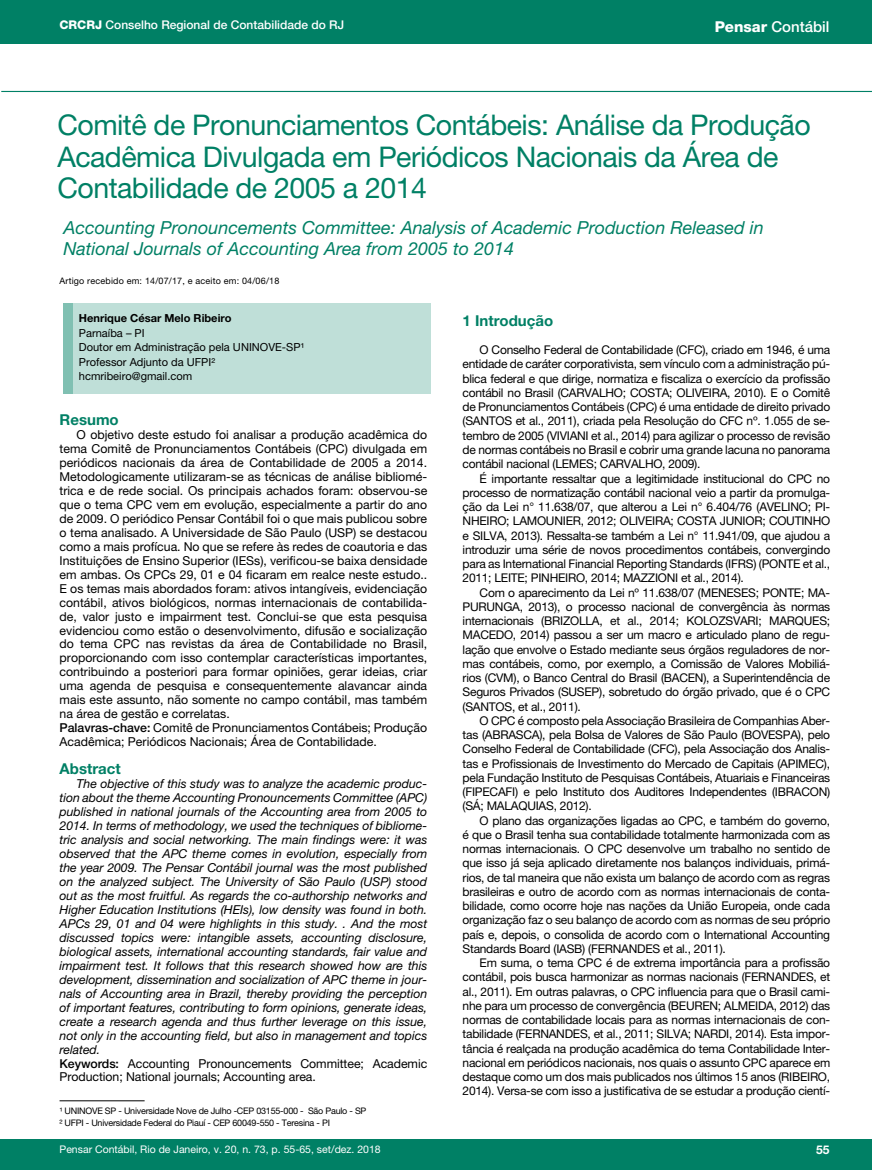
<style>
.page{position:relative;width:872px;height:1170px;background:#fff}
.page>*{position:absolute;margin:0;border:0;box-sizing:border-box;transform-origin:0 0}
.t1{font:28.5px/31.5px "Helvetica Neue LT Pro";letter-spacing:-.02em;color:#008065}
.t2{font:italic 18px/21px "Helvetica Neue LT Pro";color:#008065}
.t3{font:700 15px "Helvetica Neue LT Pro";color:#008065}
.t4{font:500 15px "Helvetica Neue LT Pro";color:#fff}
.t5{font:12.3px/14px "Helvetica Neue LT Pro";color:#000}
.t6{font:italic 12.3px/14px "Helvetica Neue LT Pro";letter-spacing:-.005em;color:#000}
.t7{font:12px/14.2px "Helvetica Neue LT Pro";letter-spacing:-.02em;color:#000;text-align:justify}
.t8{font:500 12px "Helvetica Neue LT Pro";color:#fff}
.t9{font:700 12px "Helvetica Neue LT Pro";color:#fff}
.t10{font:11.1px/14.5px "Helvetica Neue LT Pro";color:#000}
.t11{font:700 11.1px "Helvetica Neue LT Pro";color:#000}
.t12{font:10.5px "Helvetica Neue LT Pro";color:#fff}
.t13{font:9px/12.8px "Helvetica Neue LT Pro";letter-spacing:-.025em;color:#000}
.t14{font:9px "Helvetica Neue LT Pro";letter-spacing:.02em;color:#000}
.s1{font-weight:800}
.s2{font-weight:500}
.s3{font-weight:500;font-style:normal}
.s4{font-style:normal}
</style>
<div class="page">
<div style="left:0;top:0;width:872px;height:44px;background:#008065"></div>
<div style="left:0;top:1139px;width:872px;height:30px;background:#008065"></div>
<hr style="left:1px;top:91px;width:871px;height:1px;background:#008065">
<hr style="left:443px;top:115px;width:1px;height:986px;background:#9d9d9c">
<div style="left:63px;top:303px;width:368px;height:90px;background:#bfdfd8"></div>
<div style="left:63px;top:303px;width:10px;height:90px;background:#80c0b2"></div>
<hr style="left:60px;top:1100px;width:85px;height:1px;background:#000">
<p class="t8" style="left:60px;top:18px;width:286px"><span class="s1">CRCRJ</span> Conselho Regional de Contabilidade do RJ</p>
<p class="t4" style="left:714px;top:17px;width:116px"><span class="s1">Pensar</span> Contábil</p>
<h1 class="t1" style="left:57px;top:109px;width:755px">Comitê de Pronunciamentos Contábeis: Análise da Produção<br>Acadêmica Divulgada em Periódicos Nacionais da Área de<br>Contabilidade de 2005 a 2014</h1>
<h2 class="t2" style="left:63px;top:217px;width:702px">Accounting Pronouncements Committee: Analysis of Academic Production Released in<br>National Journals of Accounting Area from 2005 to 2014</h2>
<p class="t14" style="left:60px;top:275px;width:221px">Artigo recebido em: 14/07/17, e aceito em: 04/06/18</p>
<p class="t11" style="left:79px;top:311px;width:154px">Henrique César Melo Ribeiro</p>
<p class="t10" style="left:79px;top:325px;width:227px">Parnaíba – PI<br>Doutor em Administração pela UNINOVE-SP¹<br>Professor Adjunto da UFPI² hcmribeiro@gmail.com</p>
<p class="t3" style="left:60px;top:410px;width:61px">Resumo</p>
<p class="t5" style="left:60px;top:427px;width:369px;text-indent:17px">O objetivo deste estudo foi analisar a produção acadêmica do tema Comitê de Pronunciamentos Contábeis (CPC) divulgada em periódicos nacionais da área de Contabilidade de 2005 a 2014.<br>Metodologicamente utilizaram-se as técnicas de análise bibliomé&shy;trica e de rede social. Os principais achados foram: observou-se que o tema CPC vem em evolução, especialmente a partir do ano de 2009. O periódico Pensar Contábil foi o que mais publicou sobre o tema analisado. A Universidade de São Paulo (USP) se destacou como a mais profícua. No que se refere às redes de coautoria e das Instituições de Ensino Superior (IESs), verificou-se baixa densidade em ambas. Os CPCs 29, 01 e 04 ficaram em realce neste estudo..<br>E os temas mais abordados foram: ativos intangíveis, evidenciação contábil, ativos biológicos, normas internacionais de contabilida&shy;de, valor justo e impairment test. Conclui-se que esta pesquisa evidenciou como estão o desenvolvimento, difusão e socialização do tema CPC nas revistas da área de Contabilidade no Brasil, proporcionando com isso contemplar características importantes, contribuindo a posteriori para formar opiniões, gerar ideias, criar uma agenda de pesquisa e consequentemente alavancar ainda mais este assunto, não somente no campo contábil, mas também na área de gestão e correlatas.<br><span class="s2">Palavras-chave:</span> Comitê de Pronunciamentos Contábeis; Produção Acadêmica; Periódicos Nacionais; Área de Contabilidade.</p>
<p class="t3" style="left:60px;top:759px;width:63px">Abstract</p>
<p class="t6" style="left:60px;top:776px;width:369px;text-indent:17px">The objective of this study was to analyze the academic produc&shy;tion about the theme Accounting Pronouncements Committee (APC) published in national journals of the Accounting area from 2005 to 2014. In terms of methodology, we used the techniques of bibliome&shy;tric analysis and social networking. The main findings were: it was observed that the APC theme comes in evolution, especially from the year 2009. The Pensar Contábil journal was the most published on the analyzed subject. The University of São Paulo (USP) stood out as the most fruitful. As regards the co-authorship networks and Higher Education Institutions (HEIs), low density was found in both.<br>APCs 29, 01 and 04 were highlights in this study. . And the most discussed topics were: intangible assets, accounting disclosure, biological assets, international accounting standards, fair value and impairment test. It follows that this research showed how are this development, dissemination and socialization of APC theme in jour&shy;nals of Accounting area in Brazil, thereby providing the perception of important features, contributing to form opinions, generate ideas, create a research agenda and thus further leverage on this issue, not only in the accounting field, but also in management and topics related.<br><span class="s3">Keywords:</span> <span class="s4">Accounting Pronouncements Committee; Academic Production; National journals; Accounting area.</span></p>
<p class="t13" style="left:60px;top:1103px;width:308px">¹ UNINOVE SP - Universidade Nove de Julho -CEP 03155-000 - São Paulo - SP<br>² UFPI - Universidade Federal do Piauí - CEP 60049-550 - Teresina - PI</p>
<p class="t3" style="left:462px;top:311px;width:92px">1 Introdução</p>
<p class="t7" style="left:462px;top:342px;width:369px;text-indent:17px">O Conselho Federal de Contabilidade (CFC), criado em 1946, é uma entidade de caráter corporativista, sem vínculo com a administração pú&shy;blica federal e que dirige, normatiza e fiscaliza o exercício da profissão contábil no Brasil (CARVALHO; COSTA; OLIVEIRA, 2010). E o Comitê de Pronunciamentos Contábeis (CPC) é uma entidade de direito privado (SANTOS et al., 2011), criada pela Resolução do CFC nº. 1.055 de se&shy;tembro de 2005 (VIVIANI et al., 2014) para agilizar o processo de revisão de normas contábeis no Brasil e cobrir uma grande lacuna no panorama contábil nacional (LEMES; CARVALHO, 2009).</p>
<p class="t7" style="left:462px;top:471px;width:369px;text-indent:17px">É importante ressaltar que a legitimidade institucional do CPC no processo de normatização contábil nacional veio a partir da promulga&shy;ção da Lei n° 11.638/07, que alterou a Lei n° 6.404/76 (AVELINO; PI-NHEIRO; LAMOUNIER, 2012; OLIVEIRA; COSTA JUNIOR; COUTINHO e SILVA, 2013). Ressalta-se também a Lei n° 11.941/09, que ajudou a introduzir uma série de novos procedimentos contábeis, convergindo para as International Financial Reporting Standards (IFRS) (PONTE et al., 2011; LEITE; PINHEIRO, 2014; MAZZIONI et al., 2014).</p>
<p class="t7" style="left:462px;top:585px;width:369px;text-indent:17px">Com o aparecimento da Lei nº 11.638/07 (MENESES; PONTE; MA-PURUNGA, 2013), o processo nacional de convergência às normas internacionais (BRIZOLLA, et al., 2014; KOLOZSVARI; MARQUES; MACEDO, 2014) passou a ser um macro e articulado plano de regu&shy;lação que envolve o Estado mediante seus órgãos reguladores de nor&shy;mas contábeis, como, por exemplo, a Comissão de Valores Mobiliá&shy;rios (CVM), o Banco Central do Brasil (BACEN), a Superintendência de Seguros Privados (SUSEP), sobretudo do órgão privado, que é o CPC (SANTOS, et al., 2011).</p>
<p class="t7" style="left:462px;top:713px;width:369px;text-indent:17px">O CPC é composto pela Associação Brasileira de Companhias Aber&shy;tas (ABRASCA), pela Bolsa de Valores de São Paulo (BOVESPA), pelo Conselho Federal de Contabilidade (CFC), pela Associação dos Analis&shy;tas e Profissionais de Investimento do Mercado de Capitais (APIMEC), pela Fundação Instituto de Pesquisas Contábeis, Atuariais e Financeiras (FIPECAFI) e pelo Instituto dos Auditores Independentes (IBRACON) (SÁ; MALAQUIAS, 2012).</p>
<p class="t7" style="left:462px;top:813px;width:369px;text-indent:17px">O plano das organizações ligadas ao CPC, e também do governo, é que o Brasil tenha sua contabilidade totalmente harmonizada com as normas internacionais. O CPC desenvolve um trabalho no sentido de que isso já seja aplicado diretamente nos balanços individuais, primá&shy;rios, de tal maneira que não exista um balanço de acordo com as regras brasileiras e outro de acordo com as normas internacionais de conta&shy;bilidade, como ocorre hoje nas nações da União Europeia, onde cada organização faz o seu balanço de acordo com as normas de seu próprio país e, depois, o consolida de acordo com o International Accounting Standards Board (IASB) (FERNANDES et al., 2011).</p>
<p class="t7" style="left:462px;top:955px;width:369px;text-indent:17px">Em suma, o tema CPC é de extrema importância para a profissão contábil, pois busca harmonizar as normas nacionais (FERNANDES, et al., 2011). Em outras palavras, o CPC influencia para que o Brasil cami&shy;nhe para um processo de convergência (BEUREN; ALMEIDA, 2012) das normas de contabilidade locais para as normas internacionais de con&shy;tabilidade (FERNANDES, et al., 2011; SILVA; NARDI, 2014). Esta impor&shy;tância é realçada na produção acadêmica do tema Contabilidade Inter&shy;nacional em periódicos nacionais, nos quais o assunto CPC aparece em destaque como um dos mais publicados nos últimos 15 anos (RIBEIRO, 2014). Versa-se com isso a justificativa de se estudar a produção cientí-</p>
<p class="t12" style="left:60px;top:1142px;width:323px">Pensar Contábil, Rio de Janeiro, v. 20, n. 73, p. 55-65, set/dez. 2018</p>
<p class="t9" style="left:816px;top:1142px;width:15px">55</p>
</div>
